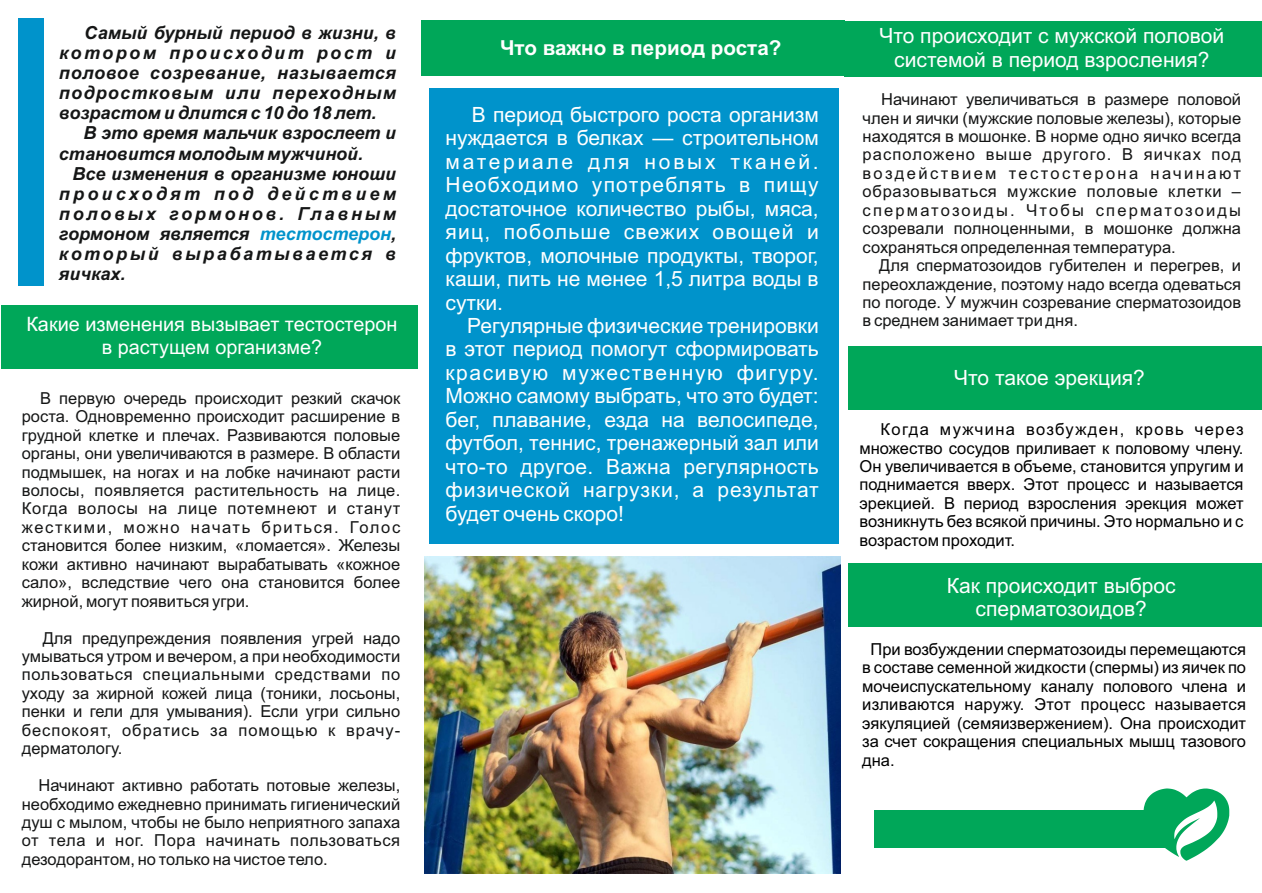
<style>
.page{position:relative;width:1262px;height:893px;background:#fff}
.page>*{position:absolute;margin:0;border:0;box-sizing:border-box;transform-origin:0 0}
.t1{font:21px/23.4px "Arial";color:#fff;text-align:justify}
.t2{font:700 20.7px "Arial";color:#fff}
.t3{font:19.8px/22.2px "Arial";color:#fff;text-align:center}
.t4{font:italic 700 18px/20.1px "Arial";color:#151616;text-align:justify}
.t5{font:16.5px/18.5px "Arial";color:#151616;text-align:justify}
.t6{font:16.5px/18.5px "Arial";color:#000;text-align:justify}
.s1{color:#0093cb}
</style>
<div class="page">
<div style="left:422px;top:21px;width:423px;height:55px;background:#00a759"></div>
<div style="left:18px;top:18px;width:26px;height:268px;background:#0093cb"></div>
<div style="left:1px;top:305px;width:416px;height:63px;background:#00a759"></div>
<div style="left:429px;top:88px;width:410px;height:455px;background:#0093cb"></div>
<img style="left:424px;top:556px;width:417px;height:317px">
<div style="left:844px;top:21px;width:417px;height:55px;background:#00a759"></div>
<div style="left:848px;top:346px;width:413px;height:64px;background:#00a759"></div>
<div style="left:848px;top:563px;width:413px;height:64px;background:#00a759"></div>
<svg style="left:1143px;top:788px;width:86px;height:72px"></svg>
<div style="left:873px;top:809px;width:297px;height:38px;background:#00a759"></div>
<p class="t4" style="left:59px;top:24px;width:339px;text-indent:25px">Самый бурный период в жизни, в котором происходит рост и половое созревание, называется подростковым или переходным возрастом и длится с 10 до 18 лет.</p>
<p class="t4" style="left:59px;top:125px;width:339px;text-indent:24px">В это время мальчик взрослеет и становится молодым мужчиной.</p>
<p class="t4" style="left:59px;top:165px;width:339px;text-indent:14px">Все изменения в организме юноши происходят под действием половых гормонов. Главным гормоном является <span class="s1">тестостерон</span>, который вырабатывается в яичках.</p>
<p class="t3" style="left:26px;top:315px;width:372px">Какие изменения вызывает тестостерон в растущем организме?</p>
<p class="t5" style="left:22px;top:390px;width:380px;text-indent:18px">В первую очередь происходит резкий скачок роста. Одновременно происходит расширение в грудной клетке и плечах. Развиваются половые органы, они увеличиваются в размере. В области подмышек, на ногах и на лобке начинают расти волосы, появляется растительность на лице.<br>Когда волосы на лице потемнеют и станут жесткими, можно начать бриться. Голос становится более низким, «ломается». Железы кожи активно начинают вырабатывать «кожное сало», вследствие чего она становится более жирной, могут появиться угри.</p>
<p class="t5" style="left:22px;top:630px;width:380px;text-indent:21px">Для предупреждения появления угрей надо умываться утром и вечером, а при необходимости пользоваться специальными средствами по уходу за жирной кожей лица (тоники, лосьоны, пенки и гели для умывания). Если угри сильно беспокоят, обратись за помощью к врачу&shy;дерматологу.</p>
<p class="t5" style="left:22px;top:777px;width:380px;text-indent:17px">Начинают активно работать потовые железы, необходимо ежедневно принимать гигиенический душ с мылом, чтобы не было неприятного запаха от тела и ног. Пора начинать пользоваться дезодорантом, но только на чистое тело.</p>
<p class="t2" style="left:500px;top:39px;width:283px">Что важно в период роста?</p>
<p class="t1" style="left:445px;top:105px;width:375px;text-indent:26px">В период быстрого роста организм нуждается в белках — строительном материале для новых тканей.<br>Необходимо употреблять в пищу достаточное количество рыбы, мяса, яиц, побольше свежих овощей и фруктов, молочные продукты, творог, каши, пить не менее 1,5 литра воды в сутки.</p>
<p class="t1" style="left:445px;top:316px;width:375px;text-indent:22px">Регулярные физические тренировки в этот период помогут сформировать красивую мужественную фигуру.<br>Можно самому выбрать, что это будет: бег, плавание, езда на велосипеде, футбол, теннис, тренажерный зал или что-то другое. Важна регулярность физической нагрузки, а результат будет очень скоро!</p>
<p class="t1" style="left:879px;top:26px;width:346px;text-align:center">Что происходит с мужской половой системой в период взросления?</p>
<p class="t5" style="left:862px;top:92px;width:380px;text-indent:19px">Начинают увеличиваться в размере половой член и яички (мужские половые железы), которые находятся в мошонке. В норме одно яичко всегда расположено выше другого. В яичках под воздействием тестостерона начинают образовываться мужские половые клетки – сперматозоиды. Чтобы сперматозоиды созревали полноценными, в мошонке должна сохраняться определенная температура.</p>
<p class="t5" style="left:862px;top:257px;width:380px;text-indent:17px">Для сперматозоидов губителен и перегрев, и переохлаждение, поэтому надо всегда одеваться по погоде. У мужчин созревание сперматозоидов в среднем занимает три дня.</p>
<p class="t1" style="left:954px;top:367px;width:192px">Что такое эрекция?</p>
<p class="t6" style="left:859px;top:421px;width:385px;text-indent:21px">Когда мужчина возбужден, кровь через множество сосудов приливает к половому члену.<br>Он увеличивается в объеме, становится упругим и поднимается вверх. Этот процесс и называется эрекцией. В период взросления эрекция может возникнуть без всякой причины. Это нормально и с возрастом проходит.</p>
<p class="t1" style="left:946px;top:575px;width:230px;text-align:center">Как происходит выброс сперматозоидов?</p>
<p class="t6" style="left:862px;top:641px;width:385px;text-indent:8px">При возбуждении сперматозоиды перемещаются в составе семенной жидкости (спермы) из яичек по мочеиспускательному каналу полового члена и изливаются наружу. Этот процесс называется эякуляцией (семяизвержением). Она происходит за счет сокращения специальных мышц тазового дна.</p>
</div>
